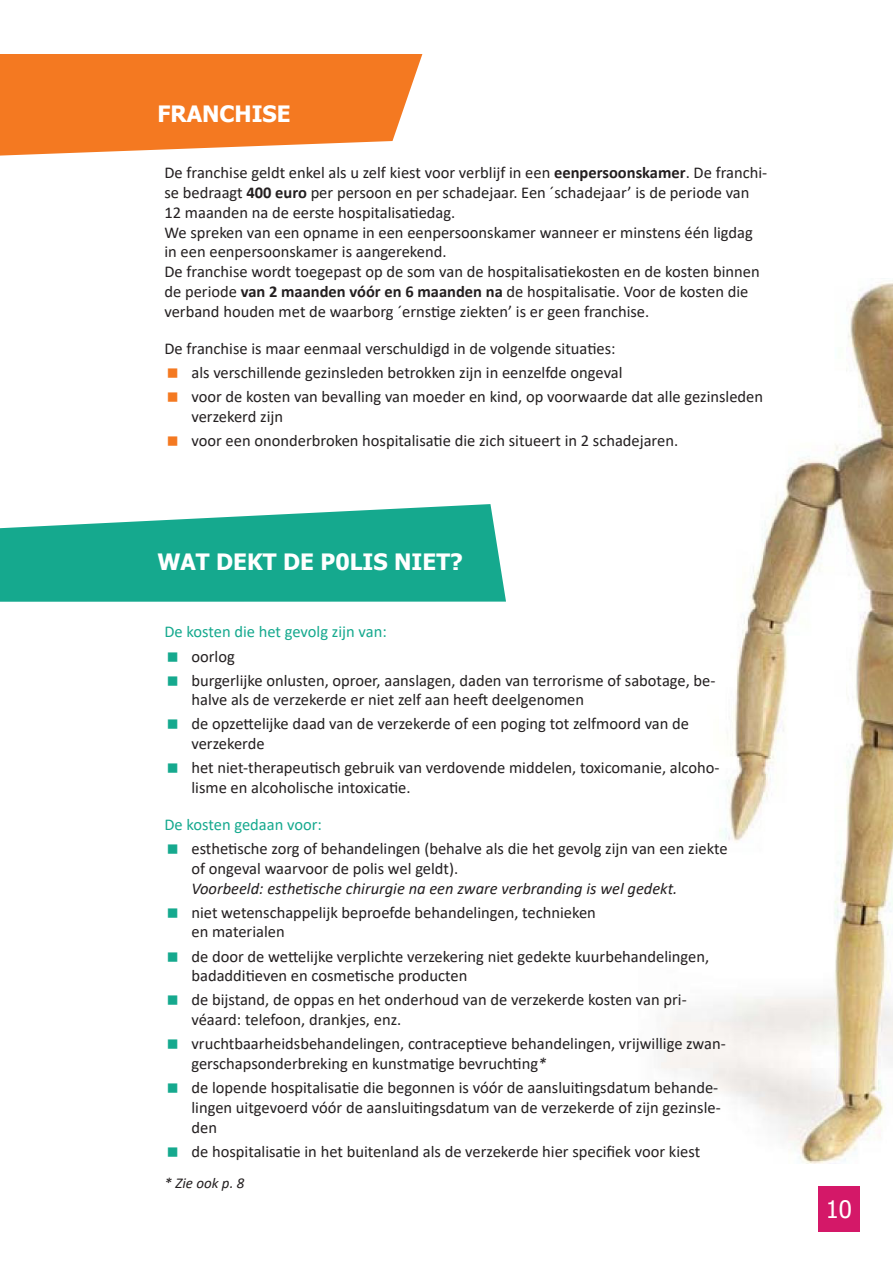
<style>
.page{position:relative;width:893px;height:1263px;background:#fff}
.page>*{position:absolute;margin:0;border:0;box-sizing:border-box;transform-origin:0 0}
.t1{font:24px "Tahoma";color:#fff}
.t2{font:700 22.5px "Tahoma";color:#fff}
.t3{font:16.5px/19.8px "Calibri";color:#231f20}
.t4{font:16.5px "Calibri";color:#15a98e}
.t5{font:italic 15px "Calibri";color:#231f20}
.s1{font-weight:700}
.s2{font-style:italic}
</style>
<div class="page">
<img style="left:661px;top:281px;width:232px;height:882px">
<svg style="left:0;top:54px;width:422px;height:102px;background:#f58739"></svg>
<svg style="left:0;top:504px;width:506px;height:98px;background:#35b49d"></svg>
<div style="left:818px;top:1186px;width:41px;height:46px;background:#d41868"></div>
<p class="t2" style="left:157px;top:98px;width:135px">FRANCHISE</p>
<p class="t3" style="left:164px;top:162px;width:604px">De franchise geldt enkel als u zelf kiest voor verblijf in een <span class="s1">eenpersoonskamer</span>. De franchi&shy;se bedraagt <span class="s1">400 euro</span> per persoon en per schadejaar. Een ´schadejaar’ is de periode van 12 maanden na de eerste hospitalisatiedag.<br>We spreken van een opname in een eenpersoonskamer wanneer er minstens één ligdag in een eenpersoonskamer is aangerekend.<br>De franchise wordt toegepast op de som van de hospitalisatiekosten en de kosten binnen de periode <span class="s1">van 2 maanden vóór en 6 maanden na</span> de hospitalisatie. Voor de kosten die verband houden met de waarborg ´ernstige ziekten’ is er geen franchise.</p>
<p class="t3" style="left:164px;top:338px;width:453px">De franchise is maar eenmaal verschuldigd in de volgende situaties:</p>
<p class="t3" style="left:191px;top:362px;width:433px">als verschillende gezinsleden betrokken zijn in eenzelfde ongeval</p>
<p class="t3" style="left:191px;top:386px;width:573px">voor de kosten van bevalling van moeder en kind, op voorwaarde dat alle gezinsleden verzekerd zijn</p>
<p class="t3" style="left:191px;top:430px;width:488px">voor een ononderbroken hospitalisatie die zich situeert in 2 schadejaren.</p>
<p class="t2" style="left:157px;top:546px;width:307px">WAT DEKT DE P0LIS NIET?</p>
<p class="t4" style="left:164px;top:620px;width:224px">De kosten die het gevolg zijn van:</p>
<p class="t3" style="left:191px;top:646px;width:45px">oorlog</p>
<p class="t3" style="left:191px;top:670px;width:525px">burgerlijke onlusten, oproer, aanslagen, daden van terrorisme of sabotage, be&shy;halve als de verzekerde er niet zelf aan heeft deelgenomen</p>
<p class="t3" style="left:191px;top:714px;width:499px">de opzettelijke daad van de verzekerde of een poging tot zelfmoord van de verzekerde</p>
<p class="t3" style="left:191px;top:757px;width:530px">het niet-therapeutisch gebruik van verdovende middelen, toxicomanie, alcoho&shy;lisme en alcoholische intoxicatie.</p>
<p class="t4" style="left:164px;top:813px;width:159px">De kosten gedaan voor:</p>
<p class="t3" style="left:191px;top:838px;width:538px">esthetische zorg of behandelingen (behalve als die het gevolg zijn van een ziekte of ongeval waarvoor de polis wel geldt).<br><span class="s2">Voorbeeld: esthetische chirurgie na een zware verbranding is wel gedekt.</span></p>
<p class="t3" style="left:191px;top:902px;width:406px">niet wetenschappelijk beproefde behandelingen, technieken en materialen</p>
<p class="t3" style="left:191px;top:946px;width:519px">de door de wettelijke verplichte verzekering niet gedekte kuurbehandelingen, badadditieven en cosmetische producten</p>
<p class="t3" style="left:191px;top:989px;width:497px">de bijstand, de oppas en het onderhoud van de verzekerde kosten van pri&shy;véaard: telefoon, drankjes, enz.</p>
<p class="t3" style="left:191px;top:1033px;width:536px">vruchtbaarheidsbehandelingen, contraceptieve behandelingen, vrijwillige zwan&shy;gerschapsonderbreking en kunstmatige bevruchting<span class="s2">*</span></p>
<p class="t3" style="left:191px;top:1077px;width:531px">de lopende hospitalisatie die begonnen is vóór de aansluitingsdatum behande&shy;lingen uitgevoerd vóór de aansluitingsdatum van de verzekerde of zijn gezinsle&shy;den</p>
<p class="t3" style="left:191px;top:1141px;width:510px">de hospitalisatie in het buitenland als de verzekerde hier specifiek voor kiest</p>
<p class="t5" style="left:164px;top:1172px;width:81px">* Zie ook p. 8</p>
<p class="t1" style="left:826px;top:1193px;width:28px">10</p>
</div>
